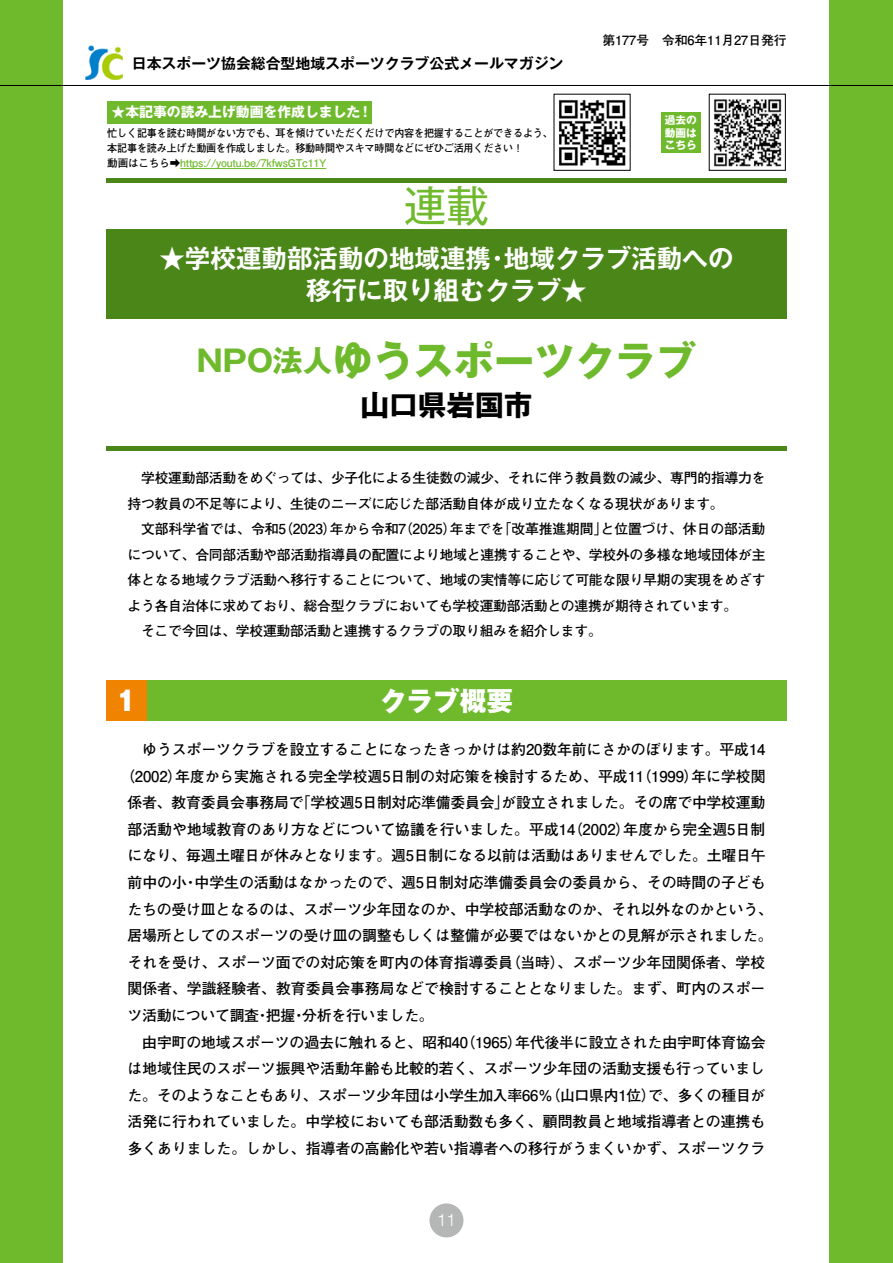
<style>
.page{position:relative;width:893px;height:1263px;background:#6fba2c}
.page>*{position:absolute;margin:0;border:0;box-sizing:border-box;transform-origin:0 0}
.t1{font:42.45px "Gothic MB101 Pro";color:#6fba2c}
.t2{font:700 40.35px "Gothic MB101 Pro";color:#6fba2c}
.t3{font:700 28.65px "Gothic MB101 Pro";color:#000}
.t4{font:800 26.55px "Gothic MB101 Pro";color:#fff}
.t5{font:700 25.5px/32px "Gothic MB101 Pro De";color:#fff}
.t6{font:300 16.95px "Helvetica Neue LT Std";color:#fff}
.t7{font:700 14.85px/26.5px "Futo Go B101 Pr 6";letter-spacing:-.005em;color:#000;text-align:right}
.t8{font:700 14.85px "Gothic MB101 Pro De";color:#000}
.t9{font:700 13.8px/25.5px "Futo Go B101 Pr 6";letter-spacing:-.02em;color:#000}
.t10{font:700 13.8px "Gothic MB101 Pr 6";color:#fff}
.t11{font:700 12.75px "Futo Go B101 Pr 6";color:#000}
.t12{font:700 10.65px/14.9px "Futo Go B101 Pr 6";letter-spacing:-.02em;color:#000;scale:.95 1}
.t13{font:700 10.65px/12.8px "Gothic MB101 Pro";color:#fff}
.s1{color:#6fba2c}
.s2{font-size:29.7px}
</style>
<div class="page">
<div style="left:64px;top:0;width:765px;height:1263px;background:#fff"></div>
<img style="left:86px;top:46px;width:37px;height:34px">
<hr style="left:0;top:85px;width:893px;height:1px;background:#000">
<div style="left:106px;top:230px;width:681px;height:89px;background:#4b8619"></div>
<div style="left:106px;top:680px;width:681px;height:41px;background:#6fba2c"></div>
<div style="left:106px;top:680px;width:41px;height:41px;background:#f08300"></div>
<div style="left:106px;top:446px;width:681px;height:5px;background:#4b8619"></div>
<hr style="left:106px;top:179px;width:681px;height:4px;background:#4b8619">
<hr style="left:180px;top:168px;width:146px;height:1px;background:#6fba2c">
<div style="left:107px;top:101px;width:265px;height:22px;background:#6fba2c"></div>
<img style="left:559px;top:100px;width:67px;height:66px">
<img style="left:714px;top:99px;width:68px;height:68px">
<div style="left:709px;top:94px;width:77px;height:77px;border:1px solid #000"></div>
<div style="left:661px;top:112px;width:39px;height:41px;background:#6fba2c"></div>
<div style="left:429px;top:1203px;width:34px;height:34px;background:#b5b6b6;border-radius:50%"></div>
<p class="t8" style="left:132px;top:51px;width:433px">日本スポーツ協会総合型地域スポーツクラブ公式メールマガジン</p>
<p class="t10" style="left:112px;top:101px;width:257px">★本記事の読み上げ動画を作成しました !</p>
<p class="t12" style="left:107px;top:125px;width:470px">忙しく記事を読む時間がない方でも、耳を傾けていただくだけで内容を把握することができるよう、本記事を読み上げた動画を作成しました。移動時間やスキマ時間などにぜひご活用ください!<br>動画はこちら➡<span class="s1">https://youtu.be/7kfwsGTc11Y</span></p>
<h1 class="t1" style="left:404px;top:171px;width:87px">連載</h1>
<p class="t11" style="left:602px;top:30px;width:186px">第177号　令和年6 11月27日発行</p>
<p class="t13" style="left:665px;top:112px;width:33px">過去の</p>
<p class="t13" style="left:665px;top:125px;width:33px">動画はこちら</p>
<h3 class="t5" style="left:504px;top:239px;width:231px">地域クラブ活動への</h3>
<h3 class="t5" style="left:306px;top:239px;width:282px;text-indent:-147px">★学校運動部活動の地域連携<br>移行に取り組むクラブ★</h3>
<h3 class="t5" style="left:485px;top:239px;width:27px">・</h3>
<h2 class="t2" style="left:197px;top:327px;width:501px"><span class="s2">NPO法人</span>ゆうスポーツクラブ</h2>
<h3 class="t3" style="left:360px;top:382px;width:174px">山口県岩国市</h3>
<p class="t9" style="left:128px;top:465px;width:639px">　学校運動部活動をめぐっては、少子化による生徒数の減少、それに伴う教員数の減少、専門的指導力を</p>
<p class="t9" style="left:128px;top:490px;width:598px">持つ教員の不足等により、生徒のニーズに応じた部活動自体が成り立たなくなる現状があります。</p>
<p class="t9" style="left:601px;top:516px;width:166px">と位置づけ、休日の部活動</p>
<p class="t9" style="left:128px;top:516px;width:640px">　文部科学省では、令和（5 2023）<br>について、合同部活動や部活動指導員の配置により地域と連携することや、学校外の多様な地域団体が主体となる地域クラブ活動へ移行することについて、地域の実情等に応じて可能な限り早期の実現をめざすよう各自治体に求めており、総合型クラブにおいても学校運動部活動との連携が期待されています。<br>　そこで今回は、学校運動部活動と連携するクラブの取り組みを紹介します。</p>
<p class="t9" style="left:330px;top:516px;width:128px">年から令和（7 2025）</p>
<p class="t9" style="left:498px;top:516px;width:111px">「改革推進期間」</p>
<p class="t9" style="left:450px;top:516px;width:56px">年までを</p>
<h3 class="t4" style="left:116px;top:678px;width:22px">1</h3>
<h3 class="t4" style="left:380px;top:678px;width:134px">クラブ概要</h3>
<p class="t7" style="left:128px;top:736px;width:639px">　ゆうスポーツクラブを設立することになったきっかけは約20数年前にさかのぼります。平成14年に学校関</p>
<p class="t7" style="left:120px;top:762px;width:64px">（2002）</p>
<p class="t7" style="left:175px;top:762px;width:525px">年度から実施される完全学校週5日制の対応策を検討するため、平成（1 1 1999）</p>
<p class="t7" style="left:296px;top:789px;width:215px">「学校週5日制対応準備委員会」</p>
<p class="t7" style="left:128px;top:789px;width:177px">係者、教育委員会事務局で</p>
<p class="t7" style="left:502px;top:789px;width:265px">が設立されました。その席で中学校運動</p>
<p class="t7" style="left:128px;top:815px;width:449px">部活動や地域教育のあり方などについて協議を行いました。平成14</p>
<p class="t7" style="left:128px;top:842px;width:640px">になり、毎週土曜日が休みとなります。週5日制になる以前は活動はありませんでした。土曜日午</p>
<p class="t7" style="left:195px;top:869px;width:573px">中学生の活動はなかったので、週5日制対応準備委員会の委員から、その時間の子ども</p>
<p class="t7" style="left:568px;top:815px;width:64px">（2002）</p>
<p class="t7" style="left:623px;top:815px;width:144px">年度から完全週5日制</p>
<p class="t7" style="left:128px;top:869px;width:61px">前中の小</p>
<p class="t7" style="left:128px;top:895px;width:647px">たちの受け皿となるのは、スポーツ少年団なのか、中学校部活動なのか、それ以外なのかという、</p>
<p class="t7" style="left:128px;top:922px;width:647px">居場所としてのスポーツの受け皿の調整もしくは整備が必要ではないかとの見解が示されました。</p>
<p class="t7" style="left:506px;top:948px;width:261px">（当時）、スポーツ少年団関係者、学校</p>
<p class="t7" style="left:183px;top:869px;width:16px">・</p>
<p class="t7" style="left:128px;top:948px;width:387px">それを受け、スポーツ面での対応策を町内の体育指導委員</p>
<p class="t7" style="left:128px;top:975px;width:639px">関係者、学識経験者、教育委員会事務局などで検討することとなりました。まず、町内のスポー</p>
<p class="t7" style="left:302px;top:1001px;width:133px">分析を行いました。</p>
<p class="t7" style="left:128px;top:1001px;width:133px">ツ活動について調査</p>
<p class="t7" style="left:266px;top:1001px;width:31px">把握</p>
<p class="t7" style="left:255px;top:1001px;width:16px">・</p>
<p class="t7" style="left:291px;top:1001px;width:16px">・</p>
<p class="t7" style="left:128px;top:1028px;width:396px">　由宇町の地域スポーツの過去に触れると、昭和（4 0 1965）</p>
<p class="t7" style="left:128px;top:1055px;width:639px">は地域住民のスポーツ振興や活動年齢も比較的若く、スポーツ少年団の活動支援も行っていまし</p>
<p class="t7" style="left:545px;top:1081px;width:222px">（山口県内位1 で）、多くの種目が</p>
<p class="t7" style="left:515px;top:1028px;width:252px">年代後半に設立された由宇町体育協会</p>
<p class="t7" style="left:128px;top:1081px;width:639px;text-align:left">た。そのようなこともあり、スポーツ少年団は小学生加入率66％<br>活発に行われていました。中学校においても部活動数も多く、顧問教員と地域指導者との連携も多くありました。しかし、指導者の高齢化や若い指導者への移行がうまくいかず、スポーツクラ</p>
<p class="t6" style="left:437px;top:1210px;width:20px">11</p>
</div>
